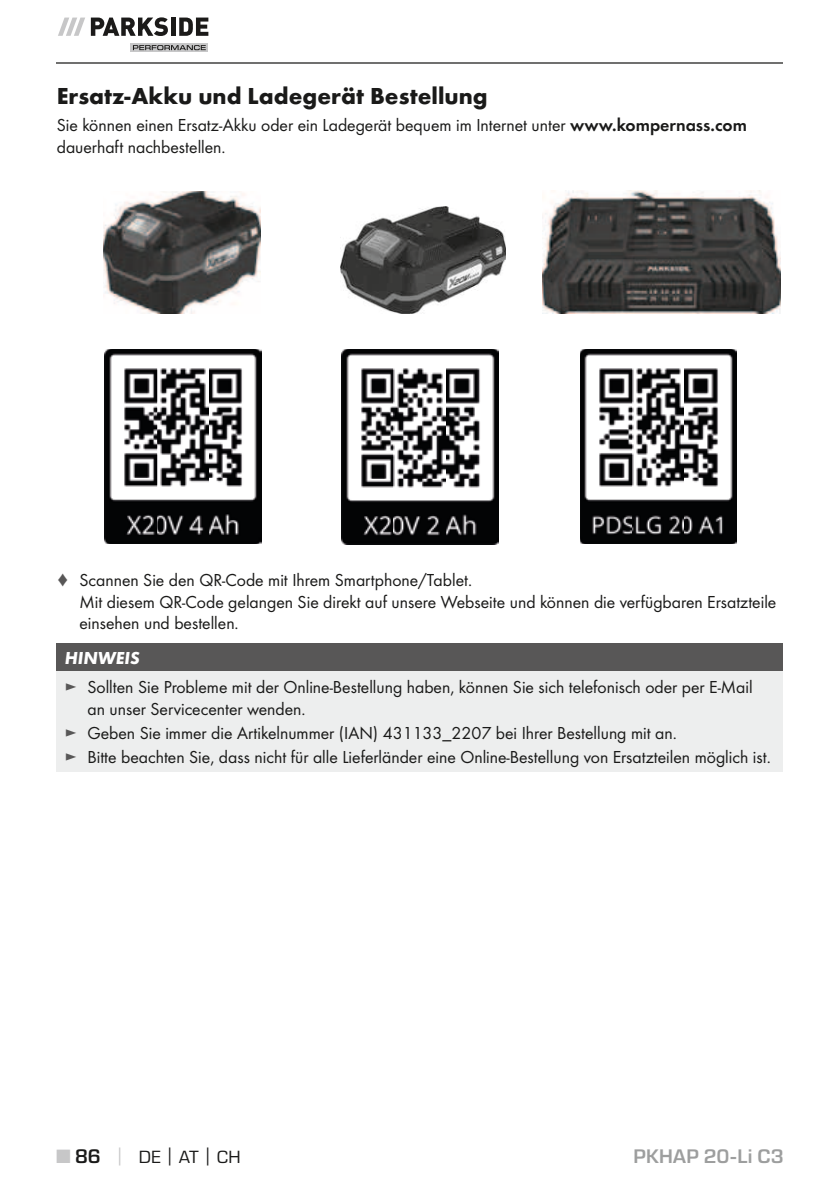
<style>
.page{position:relative;width:840px;height:1191px;background:#fff}
.page>*{position:absolute;margin:0;border:0;box-sizing:border-box;transform-origin:0 0}
.t1{font:700 24px "Futura";color:#1a1a19}
.t2{font:600 20px "Eurostile Next LT Pro";color:#9d9e9e}
.t3{font:18px/21.6px "Futura Boo";color:#1a1a19}
.t4{font:18px "Eurostile Next LT Pro";color:#1a1a19}
.t5{font:italic 700 18px "Futura";color:#fff}
.s1{font-family:"Futura Dem"}
.s2{color:#585757}
.s3{font-family:"Futura";font-weight:700;font-size:20px;color:#c7c7c8}
.s4{font-weight:600;font-size:20px}
.s5{font-family:"Futura";font-weight:700;color:#c7c7c8}
.s6{font-family:"Futura";font-weight:700}
</style>
<div class="page">
<hr style="left:57px;top:62px;width:725px;height:2px;background:#70706f">
<svg style="left:130px;top:43px;width:78px;height:9px"></svg>
<svg style="left:133px;top:45px;width:73px;height:5px"></svg>
<svg style="left:58px;top:18px;width:27px;height:18px"></svg>
<svg style="left:91px;top:17px;width:77px;height:19px"></svg>
<hr style="left:171px;top:18px;width:4px;height:18px;background:#1b1a19">
<svg style="left:179px;top:18px;width:29px;height:18px"></svg>
<img style="left:103px;top:191px;width:157px;height:123px">
<img style="left:340px;top:207px;width:165px;height:106px">
<img style="left:542px;top:190px;width:238px;height:123px">
<img style="left:105px;top:349px;width:156px;height:195px">
<img style="left:341px;top:349px;width:157px;height:196px">
<img style="left:580px;top:349px;width:156px;height:195px">
<div style="left:57px;top:643px;width:725px;height:28px;background:#585757"></div>
<div style="left:57px;top:671px;width:725px;height:100px;background:#edeeee"></div>
<h1 class="t1" style="left:57px;top:86px;width:432px">Ersatz-Akku und Ladegerät Bestellung</h1>
<p class="t3" style="left:57px;top:115px;width:691px">Sie können einen Ersatz-Akku oder ein Ladegerät bequem im Internet unter <span class="s1">www.kompernass.com </span>dauerhaft nachbestellen.</p>
<p class="t3" style="left:79px;top:570px;width:698px;text-indent:-23px"><span class="s2">♦</span> Scannen Sie den QR-Code mit Ihrem Smartphone/Tablet.<br>Mit diesem QR-Code gelangen Sie direkt auf unsere Webseite und können die verfügbaren Ersatzteile einsehen und bestellen.</p>
<p class="t5" style="left:65px;top:652px;width:76px">HINWEIS</p>
<p class="t3" style="left:87px;top:677px;width:666px;text-indent:-23px"><span class="s2">►</span> Sollten Sie Probleme mit der Online-Bestellung haben, können Sie sich telefonisch oder per E-Mail an unser Servicecenter wenden.</p>
<p class="t3" style="left:65px;top:721px;width:707px;line-height:24.4px"><span class="s2">►</span> Geben Sie immer die Artikelnummer (IAN) 431133_2207 bei Ihrer Bestellung mit an.<br><span class="s2">►</span> Bitte beachten Sie, dass nicht für alle Lieferländer eine Online-Bestellung von Ersatzteilen möglich ist.</p>
<p class="t4" style="left:57px;top:1145px;width:185px"><span class="s3">■</span> <span class="s4">86</span> <span class="s5">│</span> DE<span class="s6">│</span>AT<span class="s6">│</span>CH</p>
<p class="t2" style="left:633px;top:1144px;width:151px">PKHAP 20-Li C3</p>
</div>
